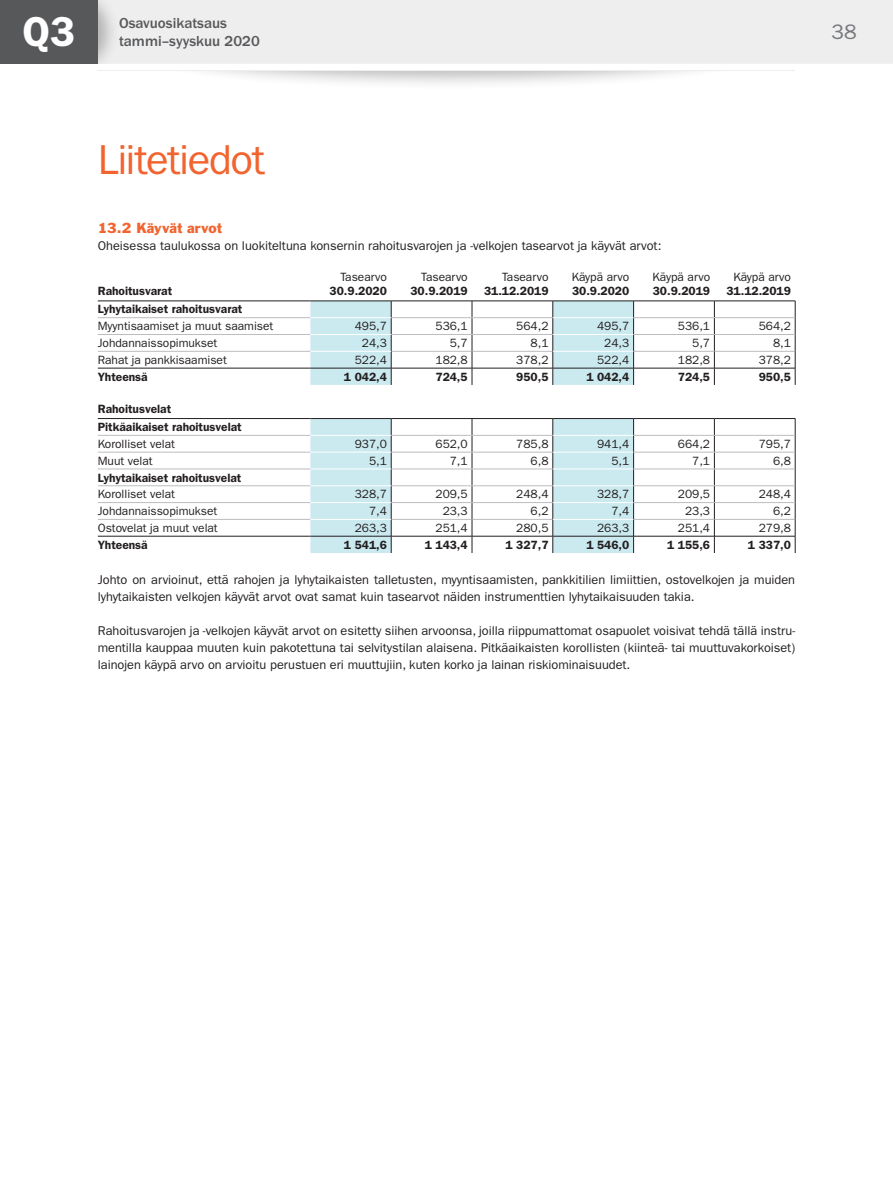
<style>
.page{position:relative;width:893px;height:1191px;background:#fff}
.page>*{position:absolute;margin:0;border:0;box-sizing:border-box;transform-origin:0 0}
.t1{font:42px "ITC Franklin Gothic Std";letter-spacing:-.035em;color:#f2642f}
.t2{font:600 42px "ITC Franklin Gothic Std";color:#fff}
.t3{font:21px "ITC Franklin Gothic Std";color:#76787b}
.t4{font:500 15px/18px "ITC Franklin Gothic Std";color:#57585a}
.t5{font:13.5px "Franklin Gothic Std";color:#f2642f}
.fi_P_1_base{font:12.75px/17px "ITC Franklin Gothic Std";letter-spacing:-.005em;color:#231f20}
.Table_2_ri{font:12px "ITC Franklin Gothic Std";letter-spacing:-.005em;color:#231f20}
.Table_1_le{font:12px "ITC Franklin Gothic Std";letter-spacing:-.005em;color:#231f20}
.Table_2_ri_bold{font:600 12px "ITC Franklin Gothic Std";letter-spacing:-.005em;color:#231f20}
.Table_1_le_bold{font:600 12px "ITC Franklin Gothic Std";letter-spacing:-.005em;color:#231f20}
.Table_2_ri_bold-2{font:12px "ITC Franklin Gothic Std";letter-spacing:-.005em;color:#231f20}
</style>
<div class="page">
<div style="left:138px;top:2px;width:623px;height:89px;background:#231f20;opacity:.3"></div>
<div style="left:0;top:53px;width:893px;height:17px;background:#fff"></div>
<div style="left:120px;top:0;width:773px;height:64px;background:#eeeeef"></div>
<div style="left:98px;top:0;width:22px;height:64px;background:#231f20;opacity:.3"></div>
<svg style="left:98px;top:300px;width:698px;height:85px"></svg>
<hr style="left:553px;top:317px;width:80px;height:1px;background:#fff">
<hr style="left:553px;top:334px;width:80px;height:1px;background:#fff">
<hr style="left:553px;top:351px;width:80px;height:1px;background:#fff">
<hr style="left:310px;top:301px;width:81px;height:1px;background:#231f20">
<hr style="left:391px;top:301px;width:81px;height:1px;background:#231f20">
<hr style="left:472px;top:301px;width:81px;height:1px;background:#231f20">
<hr style="left:553px;top:301px;width:81px;height:1px;background:#231f20">
<hr style="left:634px;top:301px;width:80px;height:1px;background:#231f20">
<hr style="left:714px;top:301px;width:81px;height:1px;background:#231f20">
<svg style="left:98px;top:418px;width:698px;height:135px"></svg>
<hr style="left:553px;top:435px;width:80px;height:1px;background:#fff">
<hr style="left:553px;top:452px;width:80px;height:1px;background:#fff">
<hr style="left:553px;top:469px;width:80px;height:1px;background:#fff">
<hr style="left:553px;top:485px;width:80px;height:1px;background:#fff">
<hr style="left:553px;top:502px;width:80px;height:1px;background:#fff">
<hr style="left:553px;top:519px;width:80px;height:1px;background:#fff">
<hr style="left:310px;top:418px;width:81px;height:1px;background:#231f20">
<hr style="left:391px;top:418px;width:81px;height:1px;background:#231f20">
<hr style="left:472px;top:418px;width:81px;height:1px;background:#231f20">
<hr style="left:553px;top:418px;width:81px;height:1px;background:#231f20">
<hr style="left:634px;top:418px;width:80px;height:1px;background:#231f20">
<hr style="left:714px;top:418px;width:81px;height:1px;background:#231f20">
<div style="left:0;top:0;width:98px;height:64px;background:#57585a"></div>
<h1 class="t2" style="left:22px;top:7px;width:54px">Q3</h1>
<p class="t4" style="left:119px;top:14px;width:142px">Osavuosikatsaus tammi–syyskuu 2020</p>
<h2 class="t3" style="left:831px;top:20px;width:27px">38</h2>
<p class="t1" style="left:98px;top:136px;width:169px">Liitetiedot</p>
<p class="t5" style="left:98px;top:220px;width:126px">13.2 Käyvät arvot</p>
<p class="fi_P_1_base" style="left:98px;top:238px;width:565px">Oheisessa taulukossa on luokiteltuna konsernin rahoitusvarojen ja -velkojen tasearvot ja käyvät arvot:</p>
<p class="Table_1_le_bold" style="left:98px;top:284px;width:76px">Rahoitusvarat</p>
<p class="Table_2_ri_bold-2" style="left:572px;top:270px;width:59px">Käypä arvo</p>
<p class="Table_2_ri_bold" style="left:572px;top:284px;width:59px">30.9.2020</p>
<p class="Table_2_ri_bold-2" style="left:653px;top:270px;width:59px">Käypä arvo</p>
<p class="Table_2_ri_bold" style="left:653px;top:284px;width:59px">30.9.2019</p>
<p class="Table_2_ri_bold-2" style="left:341px;top:270px;width:48px">Tasearvo</p>
<p class="Table_2_ri_bold" style="left:330px;top:284px;width:59px">30.9.2020</p>
<p class="Table_2_ri_bold-2" style="left:421px;top:270px;width:48px">Tasearvo</p>
<p class="Table_2_ri_bold" style="left:410px;top:284px;width:59px">30.9.2019</p>
<p class="Table_2_ri_bold-2" style="left:502px;top:270px;width:48px">Tasearvo</p>
<p class="Table_2_ri_bold" style="left:484px;top:284px;width:66px">31.12.2019</p>
<p class="Table_2_ri_bold-2" style="left:733px;top:270px;width:59px">Käypä arvo</p>
<p class="Table_2_ri_bold" style="left:726px;top:284px;width:66px">31.12.2019</p>
<p class="Table_1_le_bold" style="left:98px;top:302px;width:146px">Lyhytaikaiset rahoitusvarat</p>
<p class="Table_1_le" style="left:98px;top:319px;width:177px">Myyntisaamiset ja muut saamiset</p>
<p class="Table_2_ri" style="left:355px;top:319px;width:34px">495,7</p>
<p class="Table_2_ri" style="left:435px;top:319px;width:34px">536,1</p>
<p class="Table_2_ri" style="left:516px;top:319px;width:34px">564,2</p>
<p class="Table_2_ri" style="left:597px;top:319px;width:34px">495,7</p>
<p class="Table_2_ri" style="left:678px;top:319px;width:34px">536,1</p>
<p class="Table_2_ri" style="left:759px;top:319px;width:34px">564,2</p>
<p class="Table_1_le" style="left:98px;top:336px;width:121px">Johdannaissopimukset</p>
<p class="Table_2_ri" style="left:362px;top:336px;width:27px">24,3</p>
<p class="Table_2_ri" style="left:450px;top:336px;width:19px">5,7</p>
<p class="Table_2_ri" style="left:531px;top:336px;width:19px">8,1</p>
<p class="Table_2_ri" style="left:604px;top:336px;width:27px">24,3</p>
<p class="Table_2_ri" style="left:692px;top:336px;width:19px">5,7</p>
<p class="Table_2_ri" style="left:773px;top:336px;width:19px">8,1</p>
<p class="Table_1_le" style="left:98px;top:353px;width:131px">Rahat ja pankkisaamiset</p>
<p class="Table_2_ri" style="left:355px;top:353px;width:34px">522,4</p>
<p class="Table_2_ri" style="left:435px;top:353px;width:34px">182,8</p>
<p class="Table_2_ri" style="left:516px;top:353px;width:34px">378,2</p>
<p class="Table_2_ri" style="left:597px;top:353px;width:34px">522,4</p>
<p class="Table_2_ri" style="left:678px;top:353px;width:34px">182,8</p>
<p class="Table_2_ri" style="left:759px;top:353px;width:34px">378,2</p>
<p class="Table_1_le_bold" style="left:98px;top:369px;width:51px">Yhteensä</p>
<p class="Table_2_ri_bold" style="left:344px;top:369px;width:44px">1 042,4</p>
<p class="Table_2_ri_bold" style="left:435px;top:369px;width:34px">724,5</p>
<p class="Table_2_ri_bold" style="left:516px;top:369px;width:34px">950,5</p>
<p class="Table_2_ri_bold" style="left:586px;top:369px;width:44px">1 042,4</p>
<p class="Table_2_ri_bold" style="left:678px;top:369px;width:34px">724,5</p>
<p class="Table_2_ri_bold" style="left:759px;top:369px;width:34px">950,5</p>
<p class="Table_1_le_bold" style="left:98px;top:402px;width:75px">Rahoitusvelat</p>
<p class="Table_1_le_bold" style="left:98px;top:420px;width:146px">Pitkäaikaiset rahoitusvelat</p>
<p class="Table_1_le" style="left:98px;top:437px;width:79px">Korolliset velat</p>
<p class="Table_2_ri" style="left:355px;top:437px;width:34px">937,0</p>
<p class="Table_2_ri" style="left:435px;top:437px;width:34px">652,0</p>
<p class="Table_2_ri" style="left:516px;top:437px;width:34px">785,8</p>
<p class="Table_2_ri" style="left:597px;top:437px;width:34px">941,4</p>
<p class="Table_2_ri" style="left:678px;top:437px;width:34px">664,2</p>
<p class="Table_2_ri" style="left:759px;top:437px;width:34px">795,7</p>
<p class="Table_1_le" style="left:98px;top:454px;width:56px">Muut velat</p>
<p class="Table_2_ri" style="left:369px;top:454px;width:19px">5,1</p>
<p class="Table_2_ri" style="left:450px;top:454px;width:19px">7,1</p>
<p class="Table_2_ri" style="left:531px;top:454px;width:19px">6,8</p>
<p class="Table_2_ri" style="left:611px;top:454px;width:19px">5,1</p>
<p class="Table_2_ri" style="left:692px;top:454px;width:19px">7,1</p>
<p class="Table_2_ri" style="left:773px;top:454px;width:19px">6,8</p>
<p class="Table_1_le_bold" style="left:98px;top:470px;width:145px">Lyhytaikaiset rahoitusvelat</p>
<p class="Table_1_le" style="left:98px;top:487px;width:79px">Korolliset velat</p>
<p class="Table_2_ri" style="left:355px;top:487px;width:34px">328,7</p>
<p class="Table_2_ri" style="left:435px;top:487px;width:34px">209,5</p>
<p class="Table_2_ri" style="left:516px;top:487px;width:34px">248,4</p>
<p class="Table_2_ri" style="left:597px;top:487px;width:34px">328,7</p>
<p class="Table_2_ri" style="left:678px;top:487px;width:34px">209,5</p>
<p class="Table_2_ri" style="left:759px;top:487px;width:34px">248,4</p>
<p class="Table_1_le" style="left:98px;top:504px;width:121px">Johdannaissopimukset</p>
<p class="Table_2_ri" style="left:369px;top:504px;width:19px">7,4</p>
<p class="Table_2_ri" style="left:443px;top:504px;width:27px">23,3</p>
<p class="Table_2_ri" style="left:531px;top:504px;width:19px">6,2</p>
<p class="Table_2_ri" style="left:611px;top:504px;width:19px">7,4</p>
<p class="Table_2_ri" style="left:685px;top:504px;width:27px">23,3</p>
<p class="Table_2_ri" style="left:773px;top:504px;width:19px">6,2</p>
<p class="Table_1_le" style="left:98px;top:521px;width:121px">Ostovelat ja muut velat</p>
<p class="Table_2_ri" style="left:355px;top:521px;width:34px">263,3</p>
<p class="Table_2_ri" style="left:435px;top:521px;width:34px">251,4</p>
<p class="Table_2_ri" style="left:516px;top:521px;width:34px">280,5</p>
<p class="Table_2_ri" style="left:597px;top:521px;width:34px">263,3</p>
<p class="Table_2_ri" style="left:678px;top:521px;width:34px">251,4</p>
<p class="Table_2_ri" style="left:759px;top:521px;width:34px">279,8</p>
<p class="Table_1_le_bold" style="left:98px;top:537px;width:51px">Yhteensä</p>
<p class="Table_2_ri_bold" style="left:344px;top:537px;width:44px">1 541,6</p>
<p class="Table_2_ri_bold" style="left:425px;top:537px;width:44px">1 143,4</p>
<p class="Table_2_ri_bold" style="left:506px;top:537px;width:44px">1 327,7</p>
<p class="Table_2_ri_bold" style="left:586px;top:537px;width:44px">1 546,0</p>
<p class="Table_2_ri_bold" style="left:667px;top:537px;width:44px">1 155,6</p>
<p class="Table_2_ri_bold" style="left:748px;top:537px;width:44px">1 337,0</p>
<p class="fi_P_1_base" style="left:98px;top:571px;width:699px">Johto on arvioinut, että rahojen ja lyhytaikaisten talletusten, myyntisaamisten, pankkitilien limiittien, ostovelkojen ja muiden lyhytaikaisten velkojen käyvät arvot ovat samat kuin tasearvot näiden instrumenttien lyhytaikaisuuden takia.</p>
<p class="fi_P_1_base" style="left:98px;top:622px;width:699px;text-align:justify">Rahoitusvarojen ja -velkojen käyvät arvot on esitetty siihen arvoonsa, joilla riippumattomat osapuolet voisivat tehdä tällä instru&shy;mentilla kauppaa muuten kuin pakotettuna tai selvitystilan alaisena. Pitkäaikaisten korollisten (kiinteä- tai muuttuvakorkoiset) lainojen käypä arvo on arvioitu perustuen eri muuttujiin, kuten korko ja lainan riskiominaisuudet.</p>
</div>
